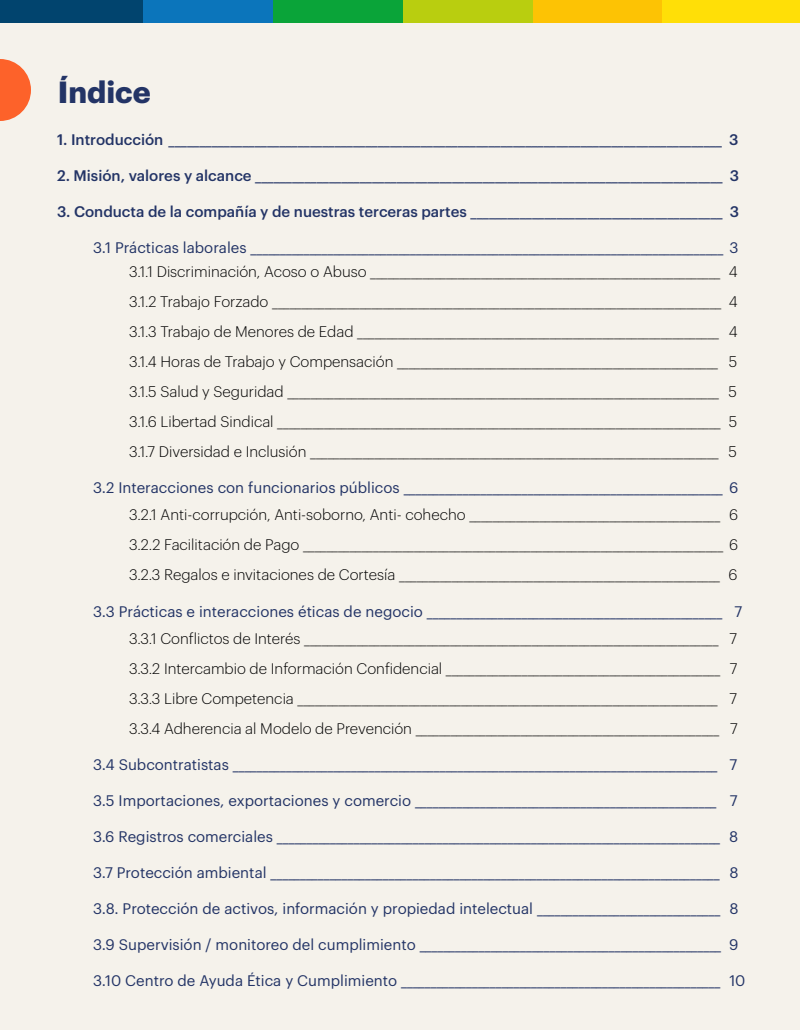
<style>
.page{position:relative;width:800px;height:1030px;background:#f5f2eb}
.page>*{position:absolute;margin:0;border:0;box-sizing:border-box;transform-origin:0 0}
.t1{font:700 30px "Graphik";color:#233466}
.t2{font:300 15px/30px "Graphik";color:#000;text-align:justify}
.t3{font:15px "Graphik";color:#233466}
.t4{font:500 15px "Graphik";color:#233466}
</style>
<div class="page">
<div style="left:143px;top:1px;width:130px;height:22px;background:#0b75bb"></div>
<div style="left:0;top:1px;width:143px;height:22px;background:#01446e"></div>
<div style="left:273px;top:1px;width:130px;height:22px;background:#0aa439"></div>
<div style="left:403px;top:1px;width:130px;height:22px;background:#b9ce0f"></div>
<div style="left:533px;top:1px;width:130px;height:22px;background:#fdc304"></div>
<div style="left:663px;top:1px;width:137px;height:22px;background:#ffdf07"></div>
<svg style="left:0;top:59px;width:31px;height:62px"></svg>
<h1 class="t1" style="left:58px;top:68px;width:94px">Índice</h1>
<p class="t4" style="left:57px;top:128px;width:683px">1. Introducción __________________________________________________________________________________________ 3</p>
<p class="t4" style="left:57px;top:164px;width:684px">2. Misión, valores y alcance ____________________________________________________________________________ 3</p>
<p class="t4" style="left:57px;top:200px;width:684px">3. Conducta de la compañía y de nuestras terceras partes _________________________________________ 3</p>
<p class="t3" style="left:93px;top:237px;width:647px">3.1 Prácticas laborales ________________________________________________________________________________ 3</p>
<p class="t2" style="left:129px;top:256px;width:610px">3.1.1 Discriminación, Acoso o Abuso ____________________________________________________________ 4<br>3.1.2 Trabajo Forzado _____________________________________________________________________________ 4<br>3.1.3 Trabajo de Menores de Edad ______________________________________________________________ 4<br>3.1.4 Horas de Trabajo y Compensación _______________________________________________________ 5<br>3.1.5 Salud y Seguridad __________________________________________________________________________ 5<br>3.1.6 Libertad Sindical ____________________________________________________________________________ 5<br>3.1.7 Diversidad e Inclusión ______________________________________________________________________ 5</p>
<p class="t3" style="left:93px;top:477px;width:647px">3.2 Interacciones con funcionarios públicos ______________________________________________________ 6</p>
<p class="t2" style="left:129px;top:499px;width:611px">3.2.1 Anti-corrupción, Anti-soborno, Anti- cohecho ___________________________________________ 6<br>3.2.2 Facilitación de Pago ________________________________________________________________________ 6<br>3.2.3 Regalos e invitaciones de Cortesía _______________________________________________________ 6</p>
<p class="t3" style="left:93px;top:601px;width:651px">3.3 Prácticas e interacciones éticas de negocio __________________________________________________ 7</p>
<p class="t2" style="left:129px;top:623px;width:610px">3.3.1 Conflictos de Interés _______________________________________________________________________ 7<br>3.3.2 Intercambio de Información Confidencial _______________________________________________ 7<br>3.3.3 Libre Competencia ________________________________________________________________________ 7<br>3.3.4 Adherencia al Modelo de Prevención ____________________________________________________ 7</p>
<p class="t3" style="left:93px;top:754px;width:646px">3.4 Subcontratistas __________________________________________________________________________________ 7</p>
<p class="t3" style="left:93px;top:790px;width:646px">3.5 Importaciones, exportaciones y comercio ___________________________________________________ 7</p>
<p class="t3" style="left:93px;top:826px;width:647px">3.6 Registros comerciales ___________________________________________________________________________ 8</p>
<p class="t3" style="left:93px;top:862px;width:647px">3.7 Protección ambiental ____________________________________________________________________________ 8</p>
<p class="t3" style="left:93px;top:898px;width:647px">3.8. Protección de activos, información y propiedad intelectual _______________________________ 8</p>
<p class="t3" style="left:93px;top:934px;width:647px">3.9 Supervisión / monitoreo del cumplimiento ___________________________________________________ 9</p>
<p class="t3" style="left:93px;top:970px;width:654px">3.10 Centro de Ayuda Ética y Cumplimiento ______________________________________________________ 10</p>
</div>
